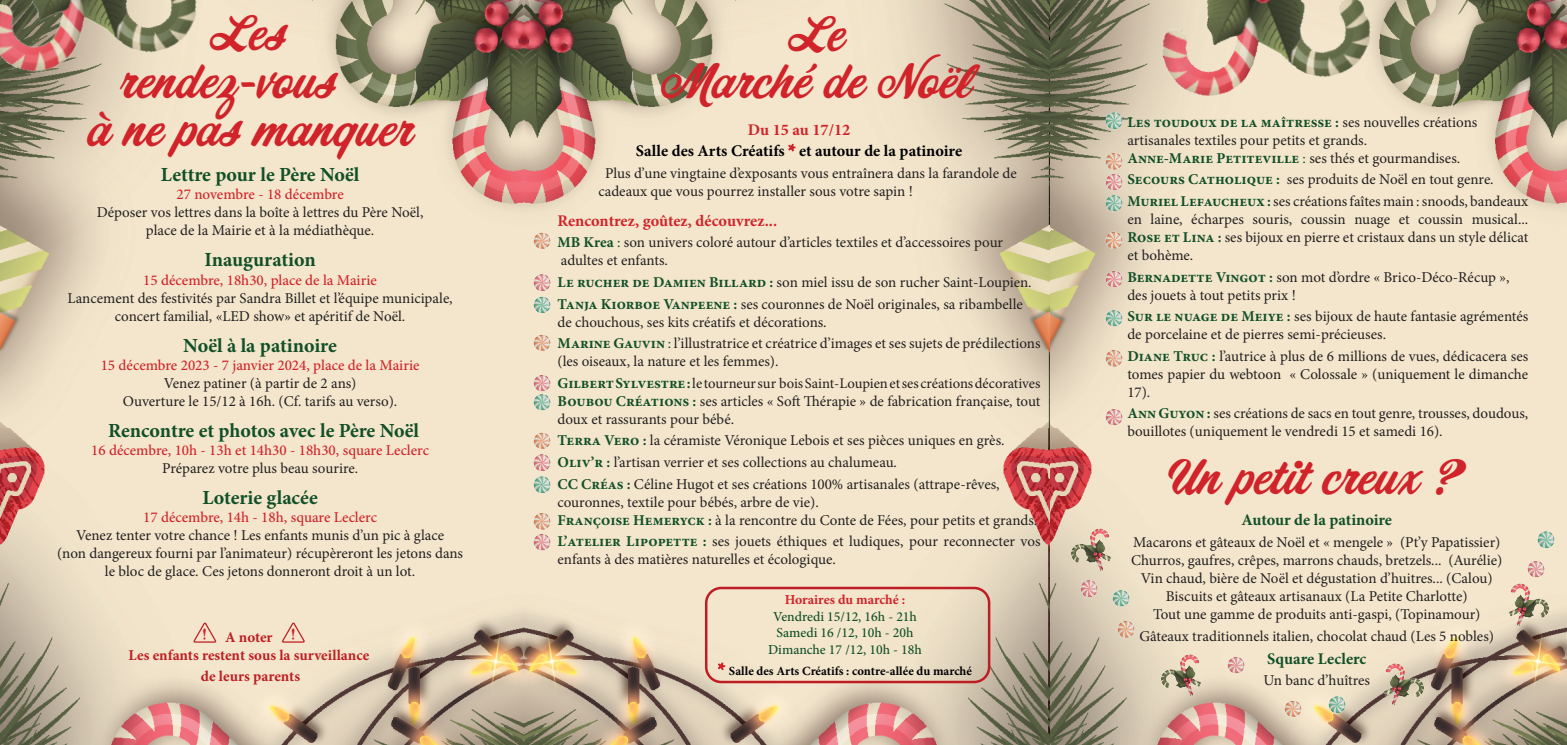
<style>
.page{position:relative;width:1567px;height:745px;background:#fff}
.page>*{position:absolute;margin:0;border:0;box-sizing:border-box;transform-origin:0 0}
.t1{font:45px/47.5px "Corner Store JF";color:#d1232a;text-align:center}
.t2{font:700 20px "Minion Pro";letter-spacing:-.005em;color:#114f27}
.t3{font:700 16.25px/21px "Minion Pro";letter-spacing:.005em;color:#000001;text-align:center}
.t4{font:700 16.25px "Minion Pro";letter-spacing:.01em;color:#114f27}
.t5{font:700 16.25px "Minion Pro";color:#d1232a}
.t6{font:15px/18px "Minion Pro";color:#231f20}
.t7{font:500 15px "Minion Pro";color:#d1232a}
.t8{font:700 15px/18px "Minion Pro";color:#be1e23;text-align:center}
.t9{font:14.62px "Minion Pro";color:#231f20}
.t10{font:500 13.75px/16.5px "Minion Pro";color:#114f27;text-align:center}
.t11{font:700 13.75px "Minion Pro";color:#d1232a}
.t12{font:700 12.5px "Minion Pro";color:#000001}
.s1{color:#d1232a}
.s2{font-size:17.5px;color:#d2222a}
.s3{font-weight:700;color:#114f27}
.s4{color:#114f27}
.s5{font-weight:700;font-size:15px;color:#114f27}
</style>
<div class="page">
<img style="left:0;top:0;width:1566px;height:744px">
<img style="left:1035px;top:36px;width:14px;height:8px">
<img style="left:1016px;top:4px;width:33px;height:32px">
<img style="left:1102px;top:151px;width:21px;height:40px">
<img style="left:1102px;top:230px;width:21px;height:19px">
<img style="left:1102px;top:348px;width:21px;height:19px">
<img style="left:1114px;top:618px;width:22px;height:20px">
<img style="left:1281px;top:698px;width:21px;height:20px">
<img style="left:531px;top:511px;width:21px;height:40px">
<img style="left:1077px;top:578px;width:21px;height:19px">
<img style="left:1524px;top:558px;width:21px;height:20px">
<img style="left:1224px;top:654px;width:21px;height:19px">
<img style="left:1102px;top:268px;width:21px;height:20px">
<img style="left:1102px;top:406px;width:21px;height:20px">
<img style="left:1102px;top:111px;width:12px;height:19px">
<img style="left:1109px;top:588px;width:21px;height:20px">
<img style="left:1325px;top:694px;width:21px;height:20px">
<img style="left:1102px;top:194px;width:21px;height:19px">
<img style="left:1102px;top:308px;width:21px;height:20px">
<img style="left:1534px;top:530px;width:22px;height:19px">
<img style="left:531px;top:230px;width:21px;height:20px">
<img style="left:531px;top:272px;width:21px;height:19px">
<img style="left:531px;top:294px;width:21px;height:20px">
<img style="left:531px;top:333px;width:21px;height:19px">
<img style="left:531px;top:430px;width:21px;height:20px">
<img style="left:531px;top:372px;width:21px;height:40px">
<img style="left:531px;top:452px;width:21px;height:19px">
<img style="left:531px;top:475px;width:21px;height:19px">
<img style="left:0;top:0;width:298px;height:163px">
<img style="left:1114px;top:0;width:357px;height:184px">
<img style="left:1058px;top:524px;width:58px;height:52px">
<img style="left:1502px;top:579px;width:58px;height:52px">
<img style="left:1377px;top:659px;width:58px;height:51px">
<img style="left:1148px;top:650px;width:58px;height:52px">
<div style="left:705px;top:586px;width:285px;height:96px;border:2px solid #be1e23;border-radius:15px"></div>
<svg style="left:193px;top:621px;width:24px;height:22px"></svg>
<svg style="left:281px;top:621px;width:25px;height:22px"></svg>
<h1 class="t1" style="left:209px;top:13px;width:79px">Les</h1>
<h1 class="t1" style="left:119px;top:60px;width:219px">rendez-vous</h1>
<h1 class="t1" style="left:87px;top:108px;width:327px">à ne pas manquer</h1>
<h2 class="t2" style="left:161px;top:161px;width:200px">Lettre pour le Père Noël</h2>
<p class="t7" style="left:176px;top:184px;width:169px">27 novembre - 18 décembre</p>
<p class="t6" style="left:97px;top:203px;width:328px;text-align:center">Déposer vos lettres dans la boîte à lettres du Père Noël, place de la Mairie et à la médiathèque.</p>
<h2 class="t2" style="left:204px;top:246px;width:113px">Inauguration</h2>
<p class="t7" style="left:143px;top:269px;width:235px">15 décembre, 18h30, place de la Mairie</p>
<p class="t6" style="left:68px;top:288px;width:386px;text-align:center">Lancement des festivités par Sandra Billet et l’équipe municipale, concert familial, «LED show» et apéritif de Noël.</p>
<h2 class="t2" style="left:183px;top:331px;width:155px">Noël à la patinoire</h2>
<p class="t7" style="left:101px;top:354px;width:320px">15 décembre 2023 - 7 janvier 2024, place de la Mairie</p>
<p class="t6" style="left:123px;top:374px;width:276px;text-align:center">Venez patiner (à partir de 2 ans)<br>Ouverture le 15/12 à 16h. (Cf. tarifs au verso).</p>
<h2 class="t2" style="left:108px;top:416px;width:312px">Rencontre et photos avec le Père Noël</h2>
<p class="t7" style="left:91px;top:439px;width:339px">16 décembre, 10h - 13h et 14h30 - 18h30, square Leclerc</p>
<p class="t6" style="left:162px;top:459px;width:197px">Préparez votre plus beau sourire.</p>
<h2 class="t2" style="left:202px;top:483px;width:117px">Loterie glacée</h2>
<p class="t7" style="left:143px;top:506px;width:235px">17 décembre, 14h - 18h, square Leclerc</p>
<p class="t6" style="left:57px;top:526px;width:407px;text-align:center">Venez tenter votre chance ! Les enfants munis d’un pic à glace<br>(non dangereux fourni par l’animateur) récupèreront les jetons dans le bloc de glace. Ces jetons donneront droit à un lot.</p>
<p class="t8" style="left:128px;top:627px;width:242px">A noter<br>Les enfants restent sous la surveillance</p>
<p class="t8" style="left:201px;top:666px;width:101px">de leurs parents</p>
<h1 class="t1" style="left:660px;top:13px;width:312px">Le<br>Marché de Noël</h1>
<p class="t3" style="left:636px;top:119px;width:328px"><span class="s1">Du 15 au 17/12<br></span>Salle des Arts Créatifs <span class="s2">*</span> et autour de la patinoire</p>
<p class="t6" style="left:598px;top:164px;width:420px;text-indent:7px">Plus d’une vingtaine d’exposants vous entraînera dans la farandole de cadeaux que vous pourrez installer sous votre sapin !</p>
<p class="t5" style="left:557px;top:209px;width:221px">Rencontrez, goûtez, découvrez...</p>
<p class="t6" style="left:557px;top:233px;width:447px"><span class="s3">MB Krea</span> <span class="s4">:</span> son univers coloré autour d’articles textiles et d’accessoires pour adultes et enfants.</p>
<p class="t6" style="left:557px;top:271px;width:475px;line-height:21.5px"><span class="s3">Le rucher de Damien Billard :</span> son miel issu de son rucher Saint-Loupien.<br><span class="s3">Tanja Kiorboe Vanpeene :</span> ses couronnes de Noël originales, sa ribambelle</p>
<p class="t6" style="left:557px;top:311px;width:484px;line-height:21.5px">de chouchous, ses kits créatifs et décorations.<br><span class="s3">Marine Gauvin</span> <span class="s4">:</span> l’illustratrice et créatrice d’images et ses sujets de prédilections</p>
<p class="t6" style="left:557px;top:352px;width:222px">(les oiseaux, la nature et les femmes).</p>
<p class="t9" style="left:557px;top:373px;width:484px"><span class="s5">Gilbert Sylvestre :</span>letourneur sur bois Saint-Loupien et ses créations décoratives</p>
<p class="t6" style="left:557px;top:392px;width:484px"><span class="s3">Boubou Créations :</span> ses articles « Soft Thérapie » de fabrication française, tout doux et rassurants pour bébé.</p>
<p class="t6" style="left:557px;top:429px;width:448px;line-height:21.5px"><span class="s3">Terra Vero :</span> la céramiste Véronique Lebois et ses pièces uniques en grès.<br><span class="s3">Oliv’r :</span> l’artisan verrier et ses collections au chalumeau.<br><span class="s3">CC Créas :</span> Céline Hugot et ses créations 100% artisanales (attrape-rêves,</p>
<p class="t6" style="left:557px;top:492px;width:481px">couronnes, textile pour bébés, arbre de vie).<br><span class="s3">Françoise Hemeryck :</span> à la rencontre du Conte de Fées, pour petits et grands.</p>
<p class="t6" style="left:557px;top:532px;width:484px"><span class="s3">L’atelier Lipopette :</span> ses jouets éthiques et ludiques, pour reconnecter vos enfants à des matières naturelles et écologique.</p>
<p class="t11" style="left:784px;top:589px;width:122px">Horaires du marché :</p>
<p class="t10" style="left:768px;top:607px;width:155px">Vendredi 15/12, 16h - 21h<br>Samedi 16 /12, 10h - 20h<br>Dimanche 17 /12, 10h - 18h</p>
<p class="t12" style="left:718px;top:661px;width:255px"><span class="s2">*</span> Salle des Arts Créatifs : contre-allée du marché</p>
<p class="t6" style="left:1127px;top:113px;width:351px"><span class="s3">Les toudoux de la maîtresse :</span> ses nouvelles créations artisanales textiles pour petits et grands.<br><span class="s3">Anne-Marie Petiteville</span> <span class="s4">:</span> ses thés et gourmandises.</p>
<p class="t6" style="left:1127px;top:169px;width:402px;line-height:21.5px"><span class="s3">Secours Catholique :</span> ses produits de Noël en tout genre.<br><span class="s3">Muriel Lefaucheux :</span> ses créations faîtes main : snoods, bandeaux</p>
<p class="t6" style="left:1127px;top:210px;width:402px;text-align:justify">en laine, écharpes souris, coussin nuage et coussin musical...<br><span class="s3">Rose et Lina :</span> ses bijoux en pierre et cristaux dans un style délicat et bohème.</p>
<p class="t6" style="left:1127px;top:268px;width:384px"><span class="s3">Bernadette Vingot :</span> son mot d’ordre « Brico-Déco-Récup », des jouets à tout petits prix !</p>
<p class="t6" style="left:1127px;top:307px;width:402px"><span class="s3">Sur le nuage de Meiye :</span> ses bijoux de haute fantasie agrémentés de porcelaine et de pierres semi-précieuses.</p>
<p class="t6" style="left:1127px;top:347px;width:402px;text-align:justify"><span class="s3">Diane Truc :</span> l’autrice à plus de 6 millions de vues, dédicacera ses tomes papier du webtoon « Colossale » (uniquement le dimanche 17).</p>
<p class="t6" style="left:1127px;top:404px;width:402px"><span class="s3">Ann Guyon :</span> ses créations de sacs en tout genre, trousses, doudous, bouillotes (uniquement le vendredi 15 et samedi 16).</p>
<h1 class="t1" style="left:1167px;top:456px;width:291px">Un petit creux ?</h1>
<p class="t4" style="left:1241px;top:508px;width:152px">Autour de la patinoire</p>
<p class="t6" style="left:1131px;top:533px;width:373px;text-align:center">Macarons et gâteaux de Noël et « mengele » (Pt’y Papatissier)<br>Churros, gaufres, crêpes, marrons chauds, bretzels... (Aurélie)<br>Vin chaud, bière de Noël et dégustation d’huitres... (Calou)<br>Biscuits et gâteaux artisanaux (La Petite Charlotte)<br>Tout une gamme de produits anti-gaspi, (Topinamour)</p>
<p class="t6" style="left:1139px;top:626px;width:356px">Gâteaux traditionnels italien, chocolat chaud (Les 5 nobles)</p>
<p class="t4" style="left:1267px;top:646px;width:101px">Square Leclerc</p>
<p class="t6" style="left:1263px;top:671px;width:108px">Un banc d’huîtres</p>
</div>
